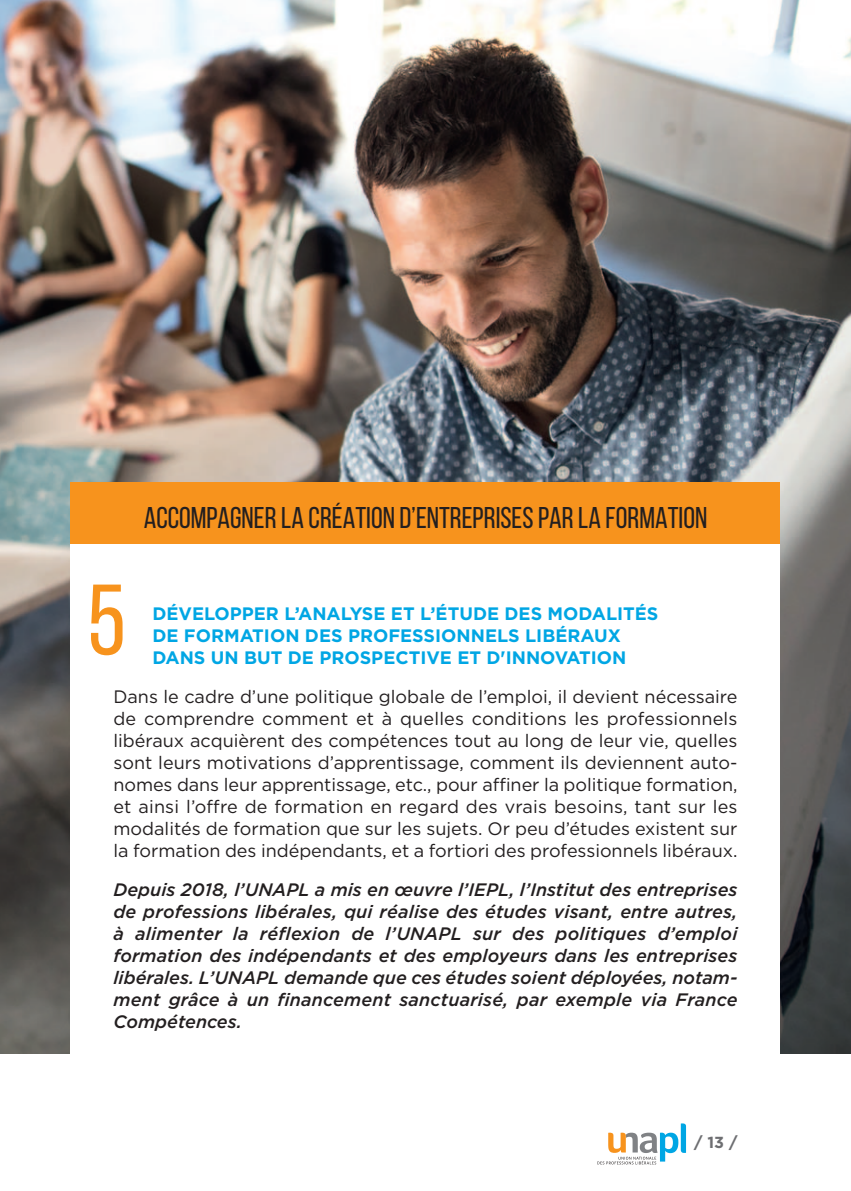
<style>
.page{position:relative;width:851px;height:1191px;background:#fff}
.page>*{position:absolute;margin:0;border:0;box-sizing:border-box;transform-origin:0 0}
.t1{font:100px "Bebas Neue";color:#f7931d}
.t2{font:30px "Bebas Neue";color:#231f20}
.t3{font:18px/22px "Gotham";color:#231f20;text-align:justify}
.t4{font:italic 500 18px/22px "Gotham";letter-spacing:.01em;color:#231f20;text-align:justify}
.t5{font:700 18px/22px "Gotham";color:#00a6e4}
.t6{font:700 16px "Gotham";color:#6d6e71}
</style>
<div class="page">
<img style="left:0;top:0;width:850px;height:1053px">
<div style="left:71px;top:505px;width:709px;height:578px;background:#fff"></div>
<div style="left:71px;top:483px;width:709px;height:61px;background:#f7931d"></div>
<svg style="left:597px;top:1123px;width:89px;height:41px"></svg>
<h2 class="t2" style="left:144px;top:500px;width:565px">ACCOMPAGNER LA CRÉATION D’ENTREPRISES PAR LA FORMATION</h2>
<h1 class="t1" style="left:87px;top:561px;width:40px">5</h1>
<p class="t5" style="left:152px;top:602px;width:507px">DÉVELOPPER L’ANALYSE ET L’ÉTUDE DES MODALITÉS<br>DE FORMATION DES PROFESSIONNELS LIBÉRAUX<br>DANS UN BUT DE PROSPECTIVE ET D'INNOVATION</p>
<p class="t3" style="left:113px;top:686px;width:625px">Dans le cadre d’une politique globale de l’emploi, il devient nécessaire de comprendre comment et à quelles conditions les professionnels libéraux acquièrent des compétences tout au long de leur vie, quelles sont leurs motivations d’apprentissage, comment ils deviennent auto&shy;nomes dans leur apprentissage, etc., pour affiner la politique formation, et ainsi l’offre de formation en regard des vrais besoins, tant sur les modalités de formation que sur les sujets. Or peu d’études existent sur la formation des indépendants, et a fortiori des professionnels libéraux.</p>
<p class="t4" style="left:113px;top:878px;width:625px">Depuis 2018, l’UNAPL a mis en œuvre l’IEPL, l’Institut des entreprises de professions libérales, qui réalise des études visant, entre autres, à alimenter la réflexion de l’UNAPL sur des politiques d’emploi formation des indépendants et des employeurs dans les entreprises libérales. L’UNAPL demande que ces études soient déployées, notam&shy;ment grâce à un financement sanctuarisé, par exemple via France Compétences.</p>
<p class="t6" style="left:694px;top:1133px;width:45px">/ 13 /</p>
</div>
